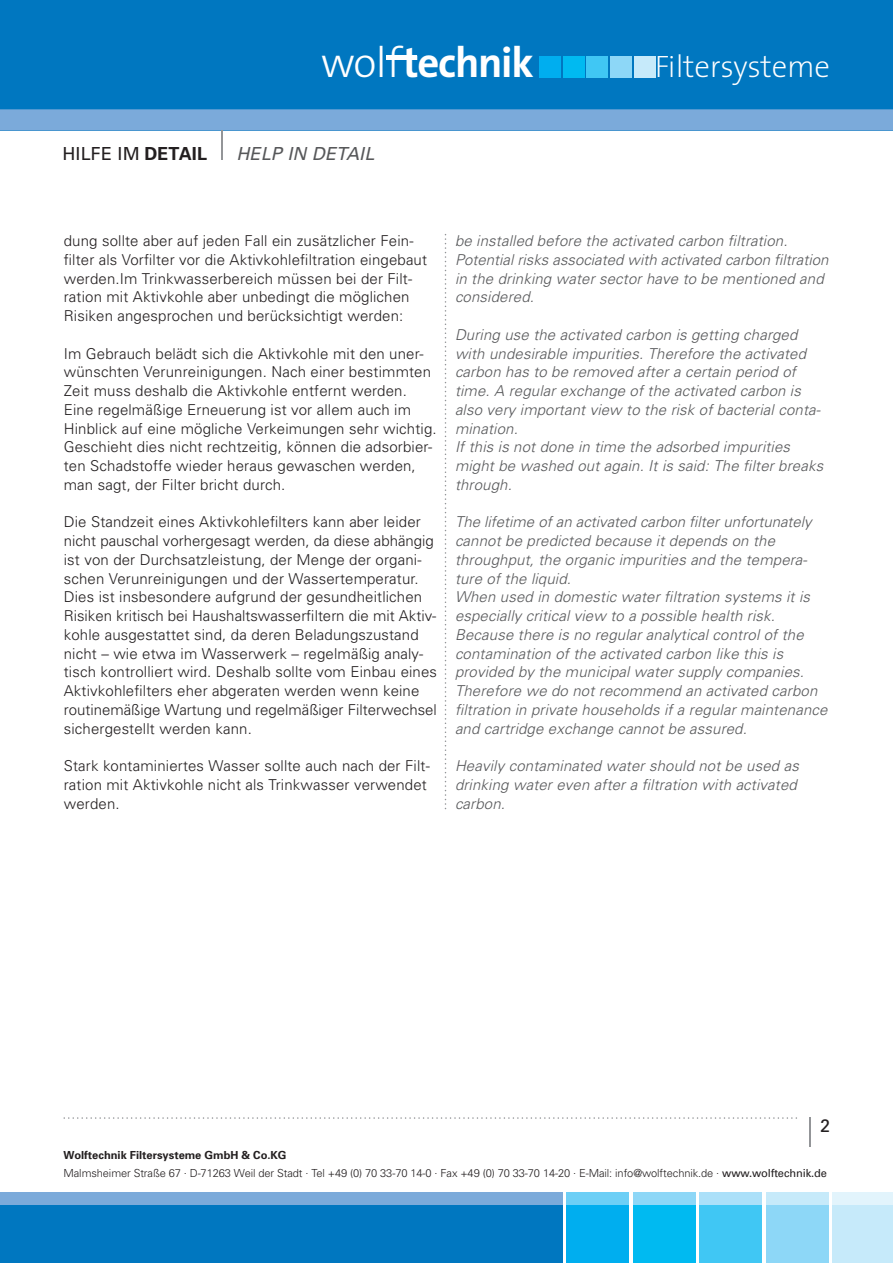
<style>
.page{position:relative;width:893px;height:1263px;background:#fff}
.page>*{position:absolute;margin:0;border:0;box-sizing:border-box;transform-origin:0 0}
.t1{font:700 42.75px "The Sans";letter-spacing:-.03em;color:#fff}
.t2{font:200 31.05px "The Sans";letter-spacing:-.01em;color:#fff}
.t3{font:18px "Univers";letter-spacing:.01em;color:#231f20}
.t4{font:italic 18px "Univers";letter-spacing:.01em;color:#57585a}
.t5{font:300 15px/18.8px "Univers";letter-spacing:.01em;color:#231f20}
.t6{font:italic 300 15px/18.8px "Univers";letter-spacing:.01em;color:#57585a}
.t7{font:300 11.1px/18px "Univers";letter-spacing:-.01em;color:#231f20}
.s1{font-weight:300}
.s2{font-weight:700}
.s3{font-weight:400}
</style>
<div class="page">
<svg style="left:562px;top:1204px;width:267px;height:51px"></svg>
<div style="left:566px;top:1192px;width:63px;height:71px;background:#00aeef"></div>
<div style="left:633px;top:1192px;width:62px;height:71px;background:#00baf1"></div>
<div style="left:699px;top:1192px;width:63px;height:71px;background:#40c7f4"></div>
<div style="left:766px;top:1192px;width:62px;height:71px;background:#8dd7f7"></div>
<div style="left:832px;top:1192px;width:61px;height:71px;background:#c6eafa"></div>
<div style="left:0;top:1192px;width:562px;height:71px;background:#0077c0"></div>
<svg style="left:828px;top:1192px;width:1px;height:12px"></svg>
<svg style="left:695px;top:1192px;width:1px;height:12px"></svg>
<svg style="left:562px;top:1192px;width:1px;height:12px"></svg>
<div style="left:566px;top:1192px;width:63px;height:12px;background:#6ccff6"></div>
<div style="left:633px;top:1192px;width:62px;height:12px;background:#8dd7f7"></div>
<div style="left:699px;top:1192px;width:63px;height:12px;background:#abe0f9"></div>
<div style="left:766px;top:1192px;width:62px;height:12px;background:#c6eafa"></div>
<div style="left:832px;top:1192px;width:61px;height:12px;background:#e2f4fc"></div>
<div style="left:0;top:1192px;width:562px;height:12px;background:#7baada"></div>
<svg style="left:445px;top:234px;width:1px;height:575px"></svg>
<div style="left:0;top:0;width:893px;height:130px;background:#0077c0"></div>
<div style="left:387px;top:55px;width:30px;height:5px;background:#fff"></div>
<div style="left:539px;top:56px;width:22px;height:22px;background:#00aeef"></div>
<div style="left:586px;top:56px;width:22px;height:22px;background:#40c7f4"></div>
<div style="left:563px;top:56px;width:21px;height:22px;background:#00baf1"></div>
<div style="left:610px;top:56px;width:22px;height:22px;background:#8dd7f7"></div>
<div style="left:634px;top:56px;width:21px;height:22px;background:#c6eafa"></div>
<hr style="left:221px;top:131px;width:2px;height:29px;background:#939598">
<svg style="left:0;top:109px;width:893px;height:22px;background:#76a8d9"></svg>
<hr style="left:810px;top:1117px;width:1px;height:30px;background:#939598">
<svg style="left:64px;top:1117px;width:733px;height:2px"></svg>
<h1 class="t1" style="left:321px;top:27px;width:214px"><span class="s1">wolf</span>technik</h1>
<h2 class="t2" style="left:655px;top:41px;width:177px">Filtersysteme</h2>
<p class="t3" style="left:62px;top:143px;width:146px">HILFE IM <span class="s2">DETAIL</span></p>
<p class="t4" style="left:236px;top:142px;width:140px">HELP IN DETAIL</p>
<p class="t5" style="left:64px;top:231px;width:365px">dung sollte aber auf jeden Fall ein zusätzlicher Fein&shy;filter als Vorfilter vor die Aktivkohlefiltration eingebaut werden.Im Trinkwasserbereich müssen bei der Filt&shy;ration mit Aktivkohle aber unbedingt die möglichen Risiken angesprochen und berücksichtigt werden:</p>
<p class="t5" style="left:64px;top:343px;width:374px">Im Gebrauch belädt sich die Aktivkohle mit den uner&shy;wünschten Verunreinigungen. Nach einer bestimmten Zeit muss deshalb die Aktivkohle entfernt werden.<br>Eine regelmäßige Erneuerung ist vor allem auch im Hinblick auf eine mögliche Verkeimungen sehr wichtig.<br>Geschieht dies nicht rechtzeitig, können die adsorbier&shy;ten Schadstoffe wieder heraus gewaschen werden, man sagt, der Filter bricht durch.</p>
<p class="t5" style="left:64px;top:512px;width:375px">Die Standzeit eines Aktivkohlefilters kann aber leider nicht pauschal vorhergesagt werden, da diese abhängig ist von der Durchsatzleistung, der Menge der organi&shy;schen Verunreinigungen und der Wassertemperatur.<br>Dies ist insbesondere aufgrund der gesundheitlichen Risiken kritisch bei Haushaltswasserfiltern die mit Aktiv&shy;kohle ausgestattet sind, da deren Beladungszustand nicht – wie etwa im Wasserwerk – regelmäßig analy&shy;tisch kontrolliert wird. Deshalb sollte vom Einbau eines Aktivkohlefilters eher abgeraten werden wenn keine routinemäßige Wartung und regelmäßiger Filterwechsel sichergestellt werden kann.</p>
<p class="t5" style="left:64px;top:756px;width:368px">Stark kontaminiertes Wasser sollte auch nach der Filt&shy;ration mit Aktivkohle nicht als Trinkwasser verwendet werden.</p>
<p class="t6" style="left:455px;top:231px;width:375px">be installed before the activated carbon filtration.<br>Potential risks associated with activated carbon filtration in the drinking water sector have to be mentioned and considered.</p>
<p class="t6" style="left:455px;top:325px;width:370px">During use the activated carbon is getting charged with undesirable impurities. Therefore the activated carbon has to be removed after a certain period of time. A regular exchange of the activated carbon is also very important view to the risk of bacterial conta&shy;mination.<br>If this is not done in time the adsorbed impurities might be washed out again. It is said: The filter breaks through.</p>
<p class="t6" style="left:455px;top:512px;width:374px">The lifetime of an activated carbon filter unfortunately cannot be predicted because it depends on the throughput, the organic impurities and the tempera&shy;ture of the liquid.<br>When used in domestic water filtration systems it is especially critical view to a possible health risk.<br>Because there is no regular analytical control of the contamination of the activated carbon like this is provided by the municipal water supply companies.<br>Therefore we do not recommend an activated carbon filtration in private households if a regular maintenance and cartridge exchange cannot be assured.</p>
<p class="t6" style="left:455px;top:756px;width:345px">Heavily contaminated water should not be used as drinking water even after a filtration with activated carbon.</p>
<p class="t3" style="left:820px;top:1114px;width:12px">2</p>
<p class="t7" style="left:64px;top:1145px;width:765px"><span class="s2">Wolftechnik Filtersysteme GmbH &amp; Co.KG<br></span>Malmsheimer Straße 67 . D-71263 Weil der Stadt . Tel +49 (0) 70 33-70 14-0 . Fax +49 (0) 70 33-70 14-20 . E-Mail: info@wolftechnik.de . <span class="s3">www.wolftechnik.de</span></p>
</div>
